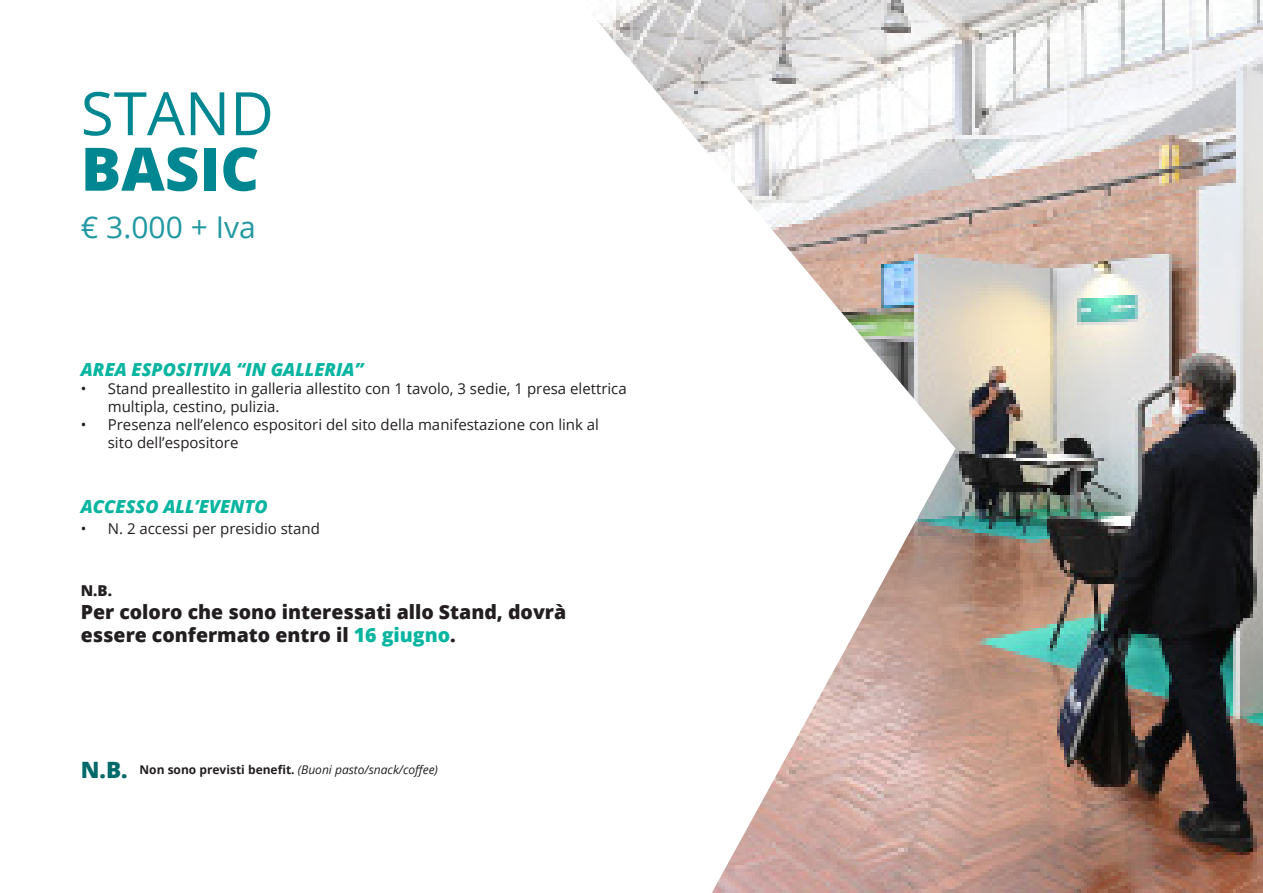
<style>
.page{position:relative;width:1263px;height:893px;background:#fff}
.page>*{position:absolute;margin:0;border:0;box-sizing:border-box;transform-origin:0 0}
.t1{font:60px "Open Sans";color:#008791}
.t2{font:800 60px "Open Sans";color:#008791}
.t3{font:30px "Open Sans";color:#2298a2}
.t4{font:800 22.5px "Open Sans";color:#00696a}
.t5{font:800 19.5px/23.4px "Open Sans";color:#231f20}
.t6{font:italic 800 18px "Open Sans";color:#08b5a0}
.t7{font:15px/18px "Open Sans";color:#231f20}
.t8{font:800 15px "Open Sans";color:#231f20}
.t9{font:italic 12px "Open Sans";color:#231f20}
.s1{color:#08b5a0}
.s2{font-weight:700;font-style:normal}
</style>
<div class="page">
<img style="left:955px;top:0;width:308px;height:893px">
<svg style="left:597px;top:0;width:358px;height:893px"></svg>
<p class="t1" style="left:81px;top:72px;width:195px">STAND</p>
<p class="t2" style="left:81px;top:123px;width:180px">BASIC</p>
<p class="t3" style="left:81px;top:206px;width:176px">€ 3.000 + Iva</p>
<p class="t6" style="left:81px;top:356px;width:284px">AREA ESPOSITIVA “IN GALLERIA”</p>
<p class="t7" style="left:108px;top:379px;width:520px;text-indent:-27px">• Stand preallestito in galleria allestito con 1 tavolo, 3 sedie, 1 presa elettrica multipla, cestino, pulizia.</p>
<p class="t7" style="left:108px;top:415px;width:493px;text-indent:-27px">• Presenza nell’elenco espositori del sito della manifestazione con link al sito dell’espositore</p>
<p class="t6" style="left:81px;top:492px;width:188px">ACCESSO ALL’EVENTO</p>
<p class="t7" style="left:81px;top:519px;width:241px">• N. 2 accessi per presidio stand</p>
<p class="t8" style="left:81px;top:579px;width:33px">N.B.</p>
<p class="t5" style="left:81px;top:599px;width:487px">Per coloro che sono interessati allo Stand, dovrà essere confermato entro il <span class="s1">16 giugno</span>.</p>
<p class="t4" style="left:81px;top:753px;width:48px">N.B.</p>
<p class="t9" style="left:139px;top:762px;width:300px"><span class="s2">Non sono previsti benefit.</span> (Buoni pasto/snack/coffee)</p>
</div>
